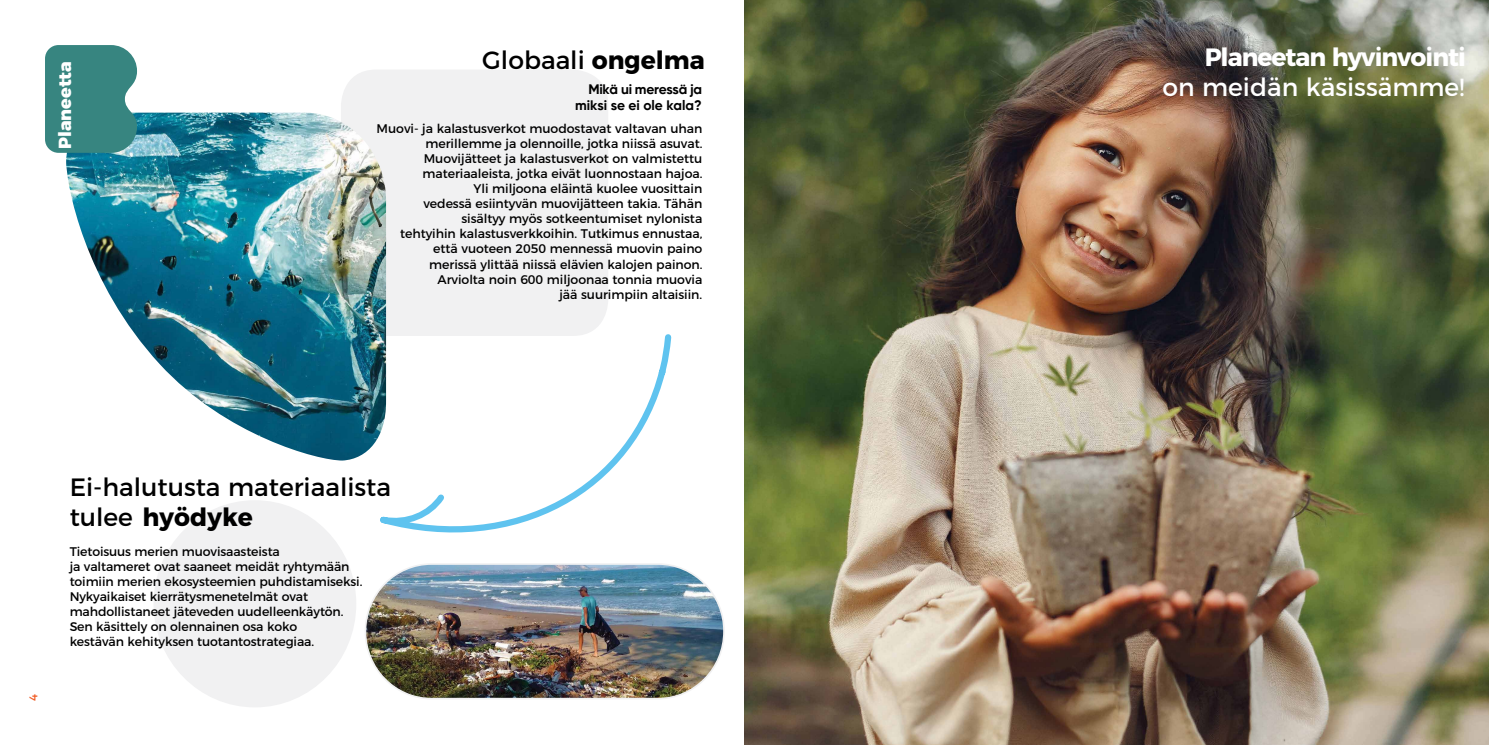
<style>
.page{position:relative;width:1489px;height:745px;background:#fff}
.page>*{position:absolute;margin:0;border:0;box-sizing:border-box;transform-origin:0 0}
.t1{font:25px/30px "Montserrat";color:#000}
.t2{font:700 25px "Montserrat";letter-spacing:-.04em;color:#fff}
.t3{font:25px "Montserrat";color:#fff}
.t4{font:800 17.5px "Montserrat";color:#fff}
.t5{font:700 13.75px "Gilroy";letter-spacing:-.01em;color:#000}
.t6{font:12.5px/15px "Montserrat";letter-spacing:-.005em;color:#000;text-align:right}
.t7{font:11.25px "Montserrat";color:#f15b24}
.s1{font-weight:700}
</style>
<div class="page">
<img style="left:744px;top:0;width:744px;height:744px">
<div style="left:153px;top:500px;width:203px;height:207px;background:#f1f1f2;border-radius:50%"></div>
<div style="left:341px;top:69px;width:267px;height:267px;background:#f1f1f2;border-radius:35px"></div>
<img style="left:365px;top:563px;width:359px;height:135px;border-radius:67px">
<div style="left:364px;top:563px;width:360px;height:136px;border:2px solid #f1f1f2;border-radius:67px"></div>
<img style="left:66px;top:113px;width:320px;height:347px">
<svg style="left:45px;top:45px;width:92px;height:108px;background:#428c87"></svg>
<svg style="left:375px;top:330px;width:297px;height:203px"></svg>
<h2 class="t4" style="left:51px;top:149px;width:90px;rotate:-90deg">Planeetta</h2>
<h1 class="t1" style="left:482px;top:43px;width:224px">Globaali <span class="s1">ongelma</span></h1>
<h1 class="t2" style="left:1204px;top:36px;width:263px">Planeetan hyvinvointi</h1>
<p class="t5" style="left:588px;top:80px;width:115px">Mikä ui meressä ja</p>
<h1 class="t3" style="left:1162px;top:67px;width:303px">on meidän käsissämme!</h1>
<p class="t5" style="left:575px;top:97px;width:128px">miksi se ei ole kala?</p>
<p class="t6" style="left:376px;top:120px;width:327px">Muovi- ja kalastusverkot muodostavat valtavan uhan merillemme ja olennoille, jotka niissä asuvat.<br>Muovijätteet ja kalastusverkot on valmistettu materiaaleista, jotka eivät luonnostaan hajoa.<br>Yli miljoona eläintä kuolee vuosittain<br>vedessä esiintyvän muovijätteen takia. Tähän sisältyy myös sotkeentumiset nylonista<br>tehtyihin kalastusverkkoihin. Tutkimus ennustaa, että vuoteen 2050 mennessä muovin paino<br>merissä ylittää niissä elävien kalojen painon.<br>Arviolta noin 600 miljoonaa tonnia muovia<br>jää suurimpiin altaisiin.</p>
<p class="t7" style="left:25px;top:700px;width:8px;rotate:-90deg">4</p>
<h1 class="t1" style="left:70px;top:470px;width:323px">Ei-halutusta materiaalista tulee <span class="s1">hyödyke</span></h1>
<p class="t6" style="left:70px;top:542px;width:294px;text-align:left">Tietoisuus merien muovisaasteista<br>ja valtameret ovat saaneet meidät ryhtymään toimiin merien ekosysteemien puhdistamiseksi.<br>Nykyaikaiset kierrätysmenetelmät ovat mahdollistaneet jäteveden uudelleenkäytön.<br>Sen käsittely on olennainen osa koko<br>kestävän kehityksen tuotantostrategiaa.</p>
</div>
